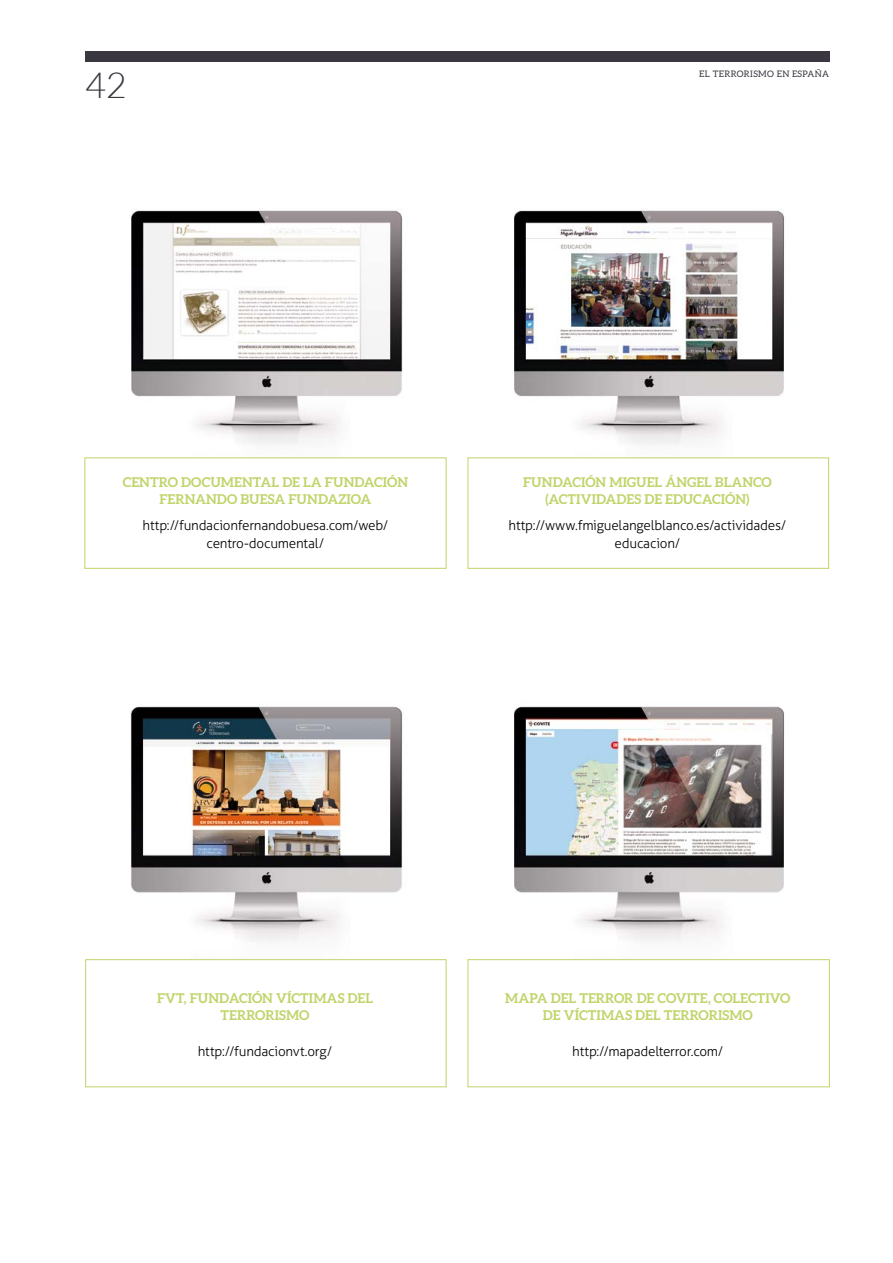
<style>
.page{position:relative;width:893px;height:1263px;background:#fff}
.page>*{position:absolute;margin:0;border:0;box-sizing:border-box;transform-origin:0 0}
.t1{font:300 36px "Lato";color:#3a3741}
.t2{font:700 13.5px/16.5px "Aleo";letter-spacing:.005em;color:#bfd469;text-align:center}
.t3{font:300 13.5px/18px "Aller";letter-spacing:-.015em;color:#000;text-align:center}
.t4{font:9px "Aleo";letter-spacing:.04em;color:#3a3741}
</style>
<div class="page">
<div style="left:85px;top:51px;width:744px;height:11px;background:#3a3741"></div>
<img style="left:131px;top:210px;width:272px;height:235px">
<img style="left:514px;top:210px;width:270px;height:235px">
<img style="left:130px;top:706px;width:273px;height:236px">
<img style="left:514px;top:706px;width:270px;height:236px">
<div style="left:468px;top:457px;width:361px;height:112px;border:1px solid #bfd469"></div>
<div style="left:85px;top:959px;width:361px;height:128px;border:1px solid #bfd469"></div>
<div style="left:468px;top:959px;width:362px;height:128px;border:1px solid #bfd469"></div>
<div style="left:84px;top:457px;width:362px;height:112px;border:1px solid #bfd469"></div>
<h1 class="t1" style="left:85px;top:66px;width:43px">42</h1>
<p class="t4" style="left:699px;top:68px;width:131px">EL TERRORISMO EN ESPAÑA</p>
<p class="t2" style="left:123px;top:474px;width:287px">CENTRO DOCUMENTAL DE LA FUNDACIÓN<br>FERNANDO BUESA FUNDAZIOA</p>
<p class="t3" style="left:143px;top:516px;width:247px">http://fundacionfernandobuesa.com/web/ centro-documental/</p>
<p class="t2" style="left:523px;top:474px;width:250px">FUNDACIÓN MIGUEL ÁNGEL BLANCO (ACTIVIDADES DE EDUCACIÓN)</p>
<p class="t3" style="left:509px;top:516px;width:279px">http://www.fmiguelangelblanco.es/actividades/ educacion/</p>
<p class="t2" style="left:157px;top:990px;width:217px">FVT, FUNDACIÓN VÍCTIMAS DEL<br>TERRORISMO</p>
<p class="t3" style="left:198px;top:1042px;width:136px">http://fundacionvt.org/</p>
<p class="t2" style="left:505px;top:990px;width:287px">MAPA DEL TERROR DE COVITE, COLECTIVO<br>DE VÍCTIMAS DEL TERRORISMO</p>
<p class="t3" style="left:572px;top:1042px;width:153px">http://mapadelterror.com/</p>
</div>
